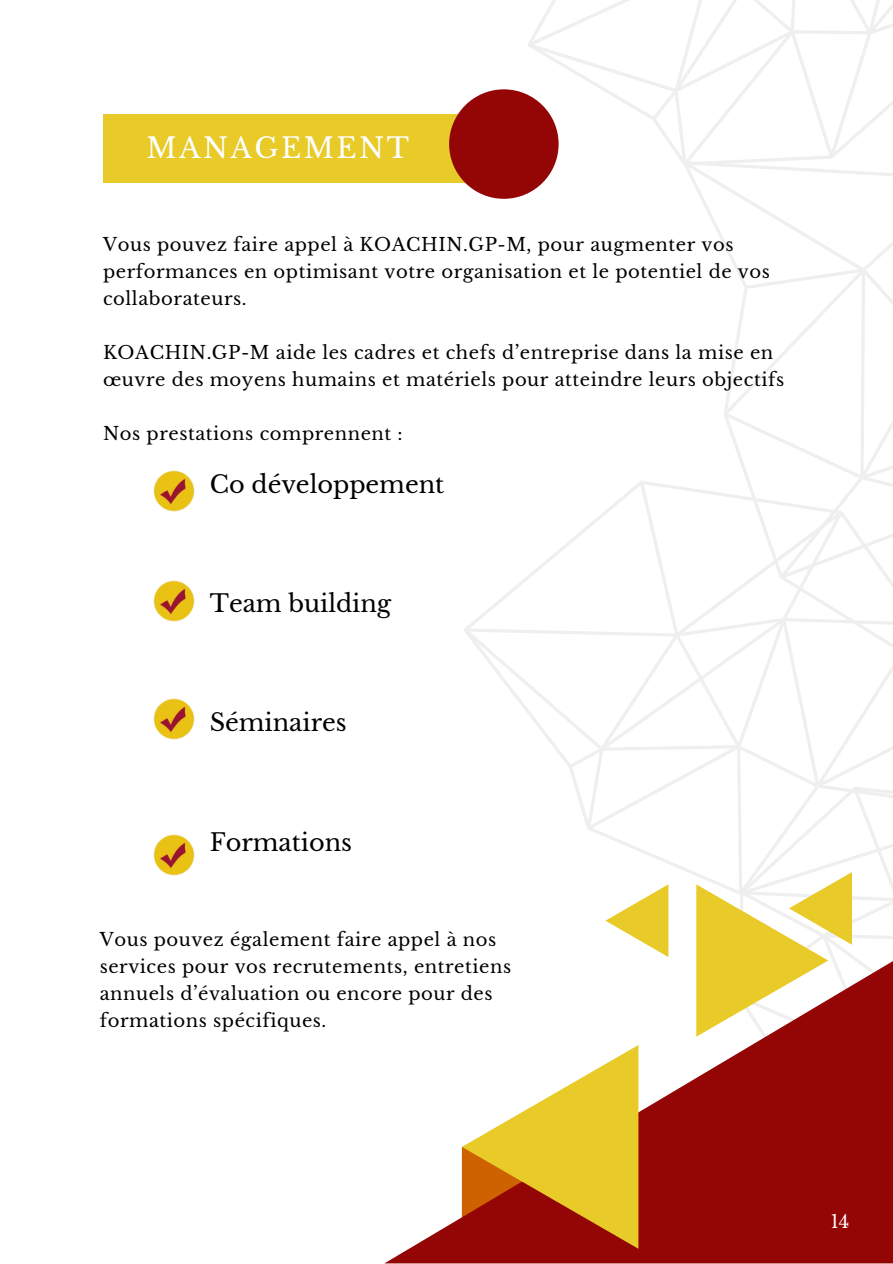
<style>
.page{position:relative;width:893px;height:1264px;background:#fff}
.page>*{position:absolute;margin:0;border:0;box-sizing:border-box;transform-origin:0 0}
.t1{font:27.75px "Libre Baskerville";letter-spacing:.09em;color:#fff}
.t2{font:24px "Libre Baskerville";color:#000}
.t3{font:18px/27px "Libre Baskerville";letter-spacing:.03em;color:#000}
.t4{font:18px "Libre Baskerville";color:#fff}
</style>
<div class="page">
<svg style="left:520px;top:0;width:372px;height:186px"></svg>
<svg style="left:464px;top:481px;width:428px;height:429px"></svg>
<svg style="left:652px;top:160px;width:240px;height:551px"></svg>
<div style="left:103px;top:115px;width:414px;height:68px;background:#e8ca29"></div>
<div style="left:449px;top:89px;width:109px;height:110px;background:#940606;border-radius:50%"></div>
<img style="left:153px;top:470px;width:42px;height:42px">
<img style="left:153px;top:580px;width:42px;height:42px">
<img style="left:153px;top:698px;width:42px;height:42px">
<img style="left:153px;top:834px;width:42px;height:42px">
<svg style="left:385px;top:954px;width:507px;height:309px;fill:#940606"></svg>
<svg style="left:462px;top:1044px;width:176px;height:204px"></svg>
<svg style="left:605px;top:884px;width:63px;height:73px"></svg>
<svg style="left:696px;top:872px;width:155px;height:164px"></svg>
<p class="t1" style="left:146px;top:131px;width:264px">MANAGEMENT</p>
<h2 class="t3" style="left:103px;top:231px;width:668px">Vous pouvez faire appel à KOACHIN.GP-M, pour augmenter vos performances en optimisant votre organisation et le potentiel de vos collaborateurs.</h2>
<h2 class="t3" style="left:103px;top:339px;width:682px">KOACHIN.GP-M aide les cadres et chefs d’entreprise dans la mise en œuvre des moyens humains et matériels pour atteindre leurs objectifs</h2>
<h2 class="t3" style="left:103px;top:420px;width:301px">Nos prestations comprennent :</h2>
<h1 class="t2" style="left:210px;top:469px;width:236px">Co développement</h1>
<p class="t2" style="left:210px;top:589px;width:183px">Team building</p>
<p class="t2" style="left:210px;top:708px;width:138px">Séminaires</p>
<p class="t2" style="left:210px;top:827px;width:144px">Formations</p>
<h2 class="t3" style="left:100px;top:925px;width:413px">Vous pouvez également faire appel à nos services pour vos recrutements, entretiens annuels d’évaluation ou encore pour des formations spécifiques.</h2>
<p class="t4" style="left:830px;top:1210px;width:20px">14</p>
</div>
